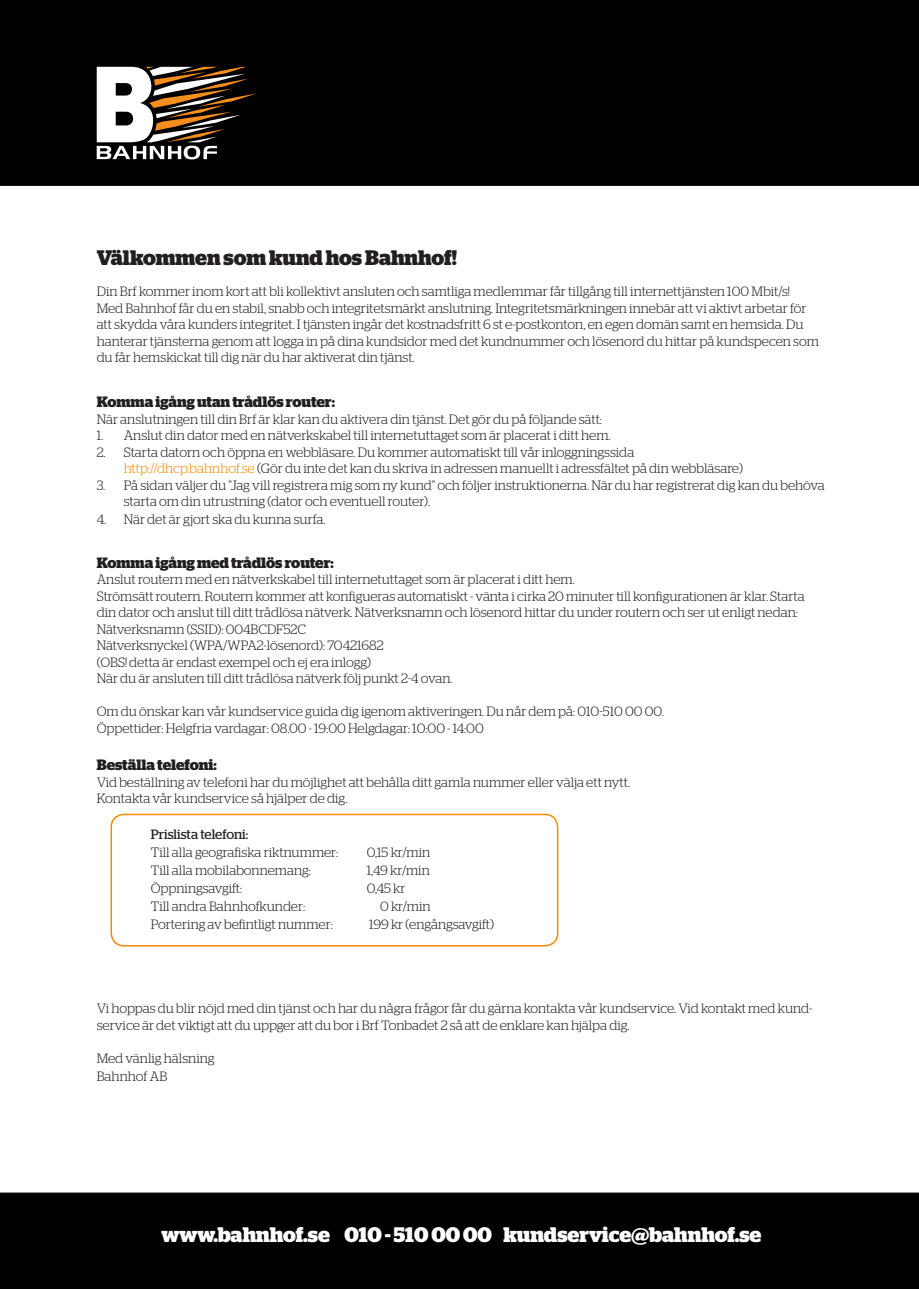
<style>
.page{position:relative;width:919px;height:1289px;background:#fff}
.page>*{position:absolute;margin:0;border:0;box-sizing:border-box;transform-origin:0 0}
.t1{font:700 21px "Stag";color:#fff}
.t2{font:700 21px "Stag";color:#231f20}
.t3{font:700 15px "Stag";letter-spacing:-.005em;color:#231f20}
.t4{font:300 13.5px/16.5px "Stag";color:#231f20}
.t5{font:13.5px "Stag";color:#231f20}
.s1{color:#f68a06}
</style>
<div class="page">
<div style="left:110px;top:813px;width:448px;height:133px;border:2px solid #f68a06;border-radius:13px"></div>
<div style="left:0;top:0;width:918px;height:186px;background:#000"></div>
<svg style="left:97px;top:67px;width:160px;height:92px"></svg>
<div style="left:0;top:1192px;width:918px;height:96px;background:#000"></div>
<p class="t2" style="left:97px;top:245px;width:362px">Välkommen som kund hos Bahnhof!</p>
<p class="t4" style="left:97px;top:283px;width:723px">Din Brf kommer inom kort att bli kollektivt ansluten och samtliga medlemmar får tillgång till internettjänsten 100 Mbit/s!<br>Med Bahnhof får du en stabil, snabb och integritetsmärkt anslutning. Integritetsmärkningen innebär att vi aktivt arbetar för att skydda våra kunders integritet. I tjänsten ingår det kostnadsfritt 6 st e-postkonton, en egen domän samt en hemsida. Du hanterar tjänsterna genom att logga in på dina kundsidor med det kundnummer och lösenord du hittar på kundspecen som du får hemskickat till dig när du har aktiverat din tjänst.</p>
<p class="t3" style="left:97px;top:393px;width:240px">Komma igång utan trådlös router:</p>
<p class="t4" style="left:97px;top:410px;width:507px">När anslutningen till din Brf är klar kan du aktivera din tjänst. Det gör du på följande sätt:</p>
<p class="t4" style="left:97px;top:427px;width:515px">1. Anslut din dator med en nätverkskabel till internetuttaget som är placerat i ditt hem.</p>
<p class="t4" style="left:97px;top:443px;width:539px">2. Starta datorn och öppna en webbläsare. Du kommer automatiskt till vår inloggningssida</p>
<p class="t4" style="left:124px;top:460px;width:620px"><span class="s1">http://dhcp.bahnhof.se</span> (Gör du inte det kan du skriva in adressen manuellt i adressfältet på din webbläsare)</p>
<p class="t4" style="left:124px;top:476px;width:702px;text-indent:-27px">3. På sidan väljer du ”Jag vill registrera mig som ny kund” och följer instruktionerna. När du har registrerat dig kan du behöva starta om din utrustning (dator och eventuell router).</p>
<p class="t4" style="left:97px;top:511px;width:230px">4. När det är gjort ska du kunna surfa.</p>
<p class="t3" style="left:97px;top:553px;width:238px">Komma igång med trådlös router:</p>
<p class="t4" style="left:97px;top:571px;width:479px">Anslut routern med en nätverkskabel till internetuttaget som är placerat i ditt hem.</p>
<p class="t4" style="left:97px;top:587px;width:709px">Strömsätt routern. Routern kommer att konfigueras automatiskt - vänta i cirka 20 minuter till konfigurationen är klar. Starta din dator och anslut till ditt trådlösa nätverk. Nätverksnamn och lösenord hittar du under routern och ser ut enligt nedan:</p>
<p class="t4" style="left:97px;top:620px;width:211px">Nätverksnamn (SSID): 004BCDF52C</p>
<p class="t4" style="left:97px;top:637px;width:288px">Nätverksnyckel (WPA/WPA2-lösenord): 70421682</p>
<p class="t4" style="left:97px;top:653px;width:276px">(OBS! detta är endast exempel och ej era inlogg)</p>
<p class="t4" style="left:97px;top:670px;width:357px">När du är ansluten till ditt trådlösa nätverk följ punkt 2-4 ovan.</p>
<p class="t4" style="left:97px;top:703px;width:568px">Om du önskar kan vår kundservice guida dig igenom aktiveringen. Du når dem på: 010-510 00 00.</p>
<p class="t4" style="left:97px;top:719px;width:388px">Öppettider: Helgfria vardagar: 08.00 - 19:00 Helgdagar: 10:00 - 14:00</p>
<p class="t3" style="left:97px;top:756px;width:122px">Beställa telefoni:</p>
<p class="t4" style="left:97px;top:773px;width:535px">Vid beställning av telefoni har du möjlighet att behålla ditt gamla nummer eller välja ett nytt.</p>
<p class="t4" style="left:97px;top:790px;width:252px">Kontakta vår kundservice så hjälper de dig.</p>
<p class="t5" style="left:151px;top:826px;width:99px">Prislista telefoni:</p>
<p class="t4" style="left:151px;top:844px;width:189px">Till alla geografiska riktnummer:</p>
<p class="t4" style="left:367px;top:844px;width:65px">0,15 kr/min</p>
<p class="t4" style="left:151px;top:862px;width:162px">Till alla mobilabonnemang:</p>
<p class="t4" style="left:367px;top:862px;width:64px">1,49 kr/min</p>
<p class="t4" style="left:151px;top:880px;width:93px">Öppningsavgift:</p>
<p class="t4" style="left:367px;top:880px;width:40px">0,45 kr</p>
<p class="t4" style="left:151px;top:898px;width:156px">Till andra Bahnhofkunder:</p>
<p class="t4" style="left:380px;top:898px;width:52px">0 kr/min</p>
<p class="t4" style="left:151px;top:916px;width:183px">Portering av befintligt nummer:</p>
<p class="t4" style="left:369px;top:916px;width:126px">199 kr (engångsavgift)</p>
<p class="t4" style="left:97px;top:1000px;width:717px">Vi hoppas du blir nöjd med din tjänst och har du några frågor får du gärna kontakta vår kundservice. Vid kontakt med kund&shy;service är det viktigt att du uppger att du bor i Brf Tonbadet 2 så att de enklare kan hjälpa dig.</p>
<p class="t4" style="left:97px;top:1049px;width:119px">Med vänlig hälsning</p>
<p class="t4" style="left:97px;top:1067px;width:72px">Bahnhof AB</p>
<p class="t1" style="left:161px;top:1222px;width:601px">www.bahnhof.se 010 - 510 00 00 kundservice@bahnhof.se</p>
</div>
